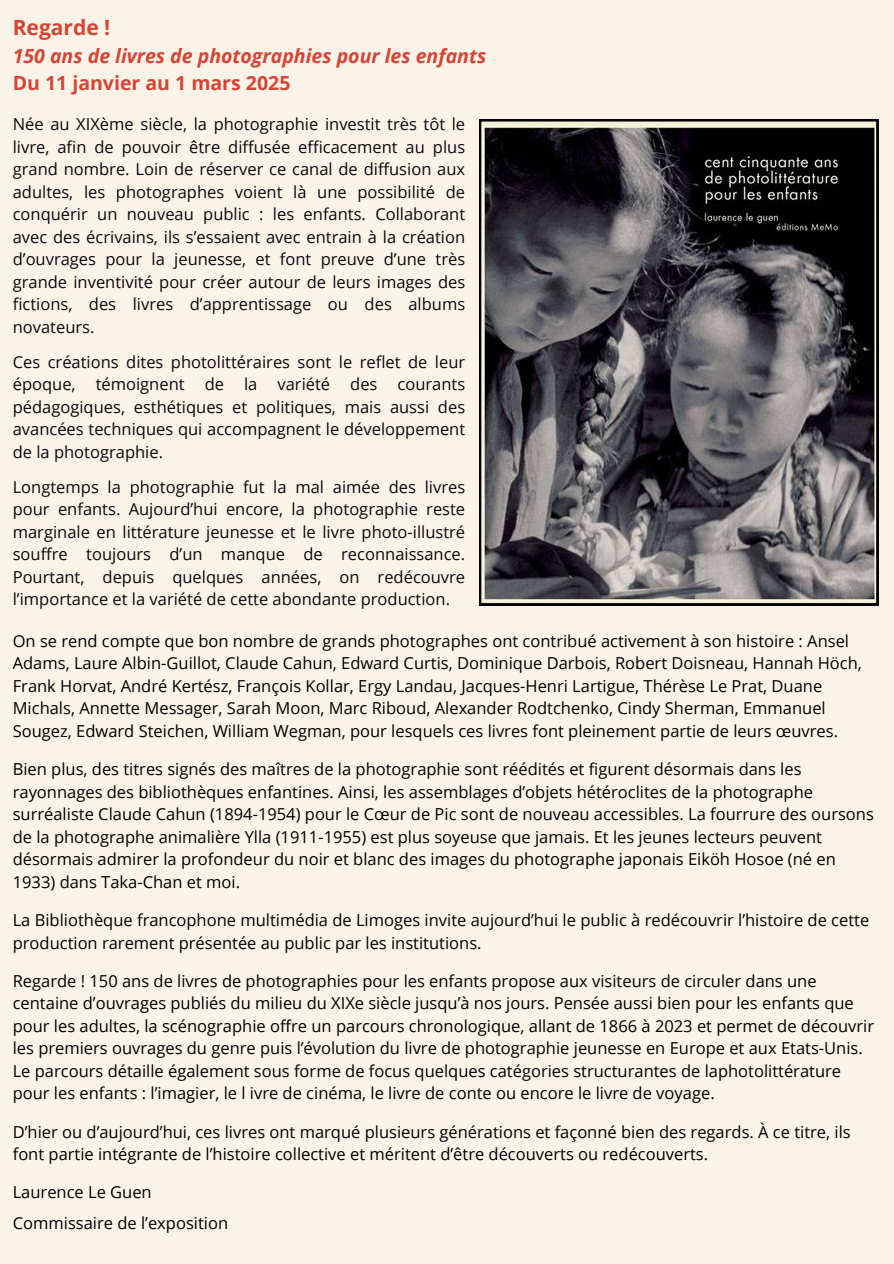
<style>
.page{position:relative;width:894px;height:1264px;background:#fff}
.page>*{position:absolute;margin:0;border:0;box-sizing:border-box;transform-origin:0 0}
.t1{font:700 21px "Open Sans";color:#d54435}
.t2{font:italic 700 19.5px/27px "Open Sans";color:#d54435}
.t3{font:16.5px/22.5px "Open Sans";color:#000}
.t4{font:16.5px/22.5px "Open Sans";color:#0b080d;text-align:justify}
.s1{font-style:normal}
</style>
<div class="page">
<div style="left:0;top:0;width:893px;height:1263px;background:#faf4e8"></div>
<svg style="left:479px;top:119px;width:399px;height:486px;background:#525053"></svg>
<h1 class="t1" style="left:13px;top:13px;width:99px">Regarde !</h1>
<h1 class="t2" style="left:13px;top:42px;width:475px">150 ans de livres de photographies pour les enfants<br><span class="s1">Du 11 janvier au 1 mars 2025</span></h1>
<p class="t4" style="left:13px;top:113px;width:454px">Née au XIXème siècle, la photographie investit très tôt le livre, afin de pouvoir être diffusée efficacement au plus grand nombre. Loin de réserver ce canal de diffusion aux adultes, les photographes voient là une possibilité de conquérir un nouveau public : les enfants. Collaborant avec des écrivains, ils s’essaient avec entrain à la création d’ouvrages pour la jeunesse, et font preuve d’une très grande inventivité pour créer autour de leurs images des fictions, des livres d’apprentissage ou des albums novateurs.</p>
<p class="t4" style="left:13px;top:350px;width:454px">Ces créations dites photolittéraires sont le reflet de leur époque, témoignent de la variété des courants pédagogiques, esthétiques et politiques, mais aussi des avancées techniques qui accompagnent le développement de la photographie.</p>
<p class="t4" style="left:13px;top:475px;width:454px">Longtemps la photographie fut la mal aimée des livres pour enfants. Aujourd’hui encore, la photographie reste marginale en littérature jeunesse et le livre photo-illustré souffre toujours d’un manque de reconnaissance.<br>Pourtant, depuis quelques années, on redécouvre l’importance et la variété de cette abondante production.</p>
<p class="t3" style="left:13px;top:629px;width:850px">On se rend compte que bon nombre de grands photographes ont contribué activement à son histoire : Ansel Adams, Laure Albin-Guillot, Claude Cahun, Edward Curtis, Dominique Darbois, Robert Doisneau, Hannah Höch, Frank Horvat, André Kertész, François Kollar, Ergy Landau, Jacques-Henri Lartigue, Thérèse Le Prat, Duane Michals, Annette Messager, Sarah Moon, Marc Riboud, Alexander Rodtchenko, Cindy Sherman, Emmanuel Sougez, Edward Steichen, William Wegman, pour lesquels ces livres font pleinement partie de leurs œuvres.</p>
<p class="t3" style="left:13px;top:757px;width:862px">Bien plus, des titres signés des maîtres de la photographie sont réédités et figurent désormais dans les rayonnages des bibliothèques enfantines. Ainsi, les assemblages d’objets hétéroclites de la photographe surréaliste Claude Cahun (1894-1954) pour le Cœur de Pic sont de nouveau accessibles. La fourrure des oursons de la photographe animalière Ylla (1911-1955) est plus soyeuse que jamais. Et les jeunes lecteurs peuvent désormais admirer la profondeur du noir et blanc des images du photographe japonais Eiköh Hosoe (né en 1933) dans Taka-Chan et moi.</p>
<p class="t3" style="left:13px;top:908px;width:857px">La Bibliothèque francophone multimédia de Limoges invite aujourd’hui le public à redécouvrir l’histoire de cette production rarement présentée au public par les institutions.</p>
<p class="t3" style="left:13px;top:969px;width:862px">Regarde ! 150 ans de livres de photographies pour les enfants propose aux visiteurs de circuler dans une centaine d’ouvrages publiés du milieu du XIXe siècle jusqu’à nos jours. Pensée aussi bien pour les enfants que pour les adultes, la scénographie offre un parcours chronologique, allant de 1866 à 2023 et permet de découvrir les premiers ouvrages du genre puis l’évolution du livre de photographie jeunesse en Europe et aux Etats-Unis.<br>Le parcours détaille également sous forme de focus quelques catégories structurantes de laphotolittérature pour les enfants : l’imagier, le l ivre de cinéma, le livre de conte ou encore le livre de voyage.</p>
<p class="t3" style="left:13px;top:1119px;width:839px">D’hier ou d’aujourd’hui, ces livres ont marqué plusieurs générations et façonné bien des regards. À ce titre, ils font partie intégrante de l’histoire collective et méritent d’être découverts ou redécouverts.</p>
<p class="t3" style="left:13px;top:1180px;width:140px">Laurence Le Guen</p>
<p class="t3" style="left:13px;top:1211px;width:217px">Commissaire de l’exposition</p>
</div>
